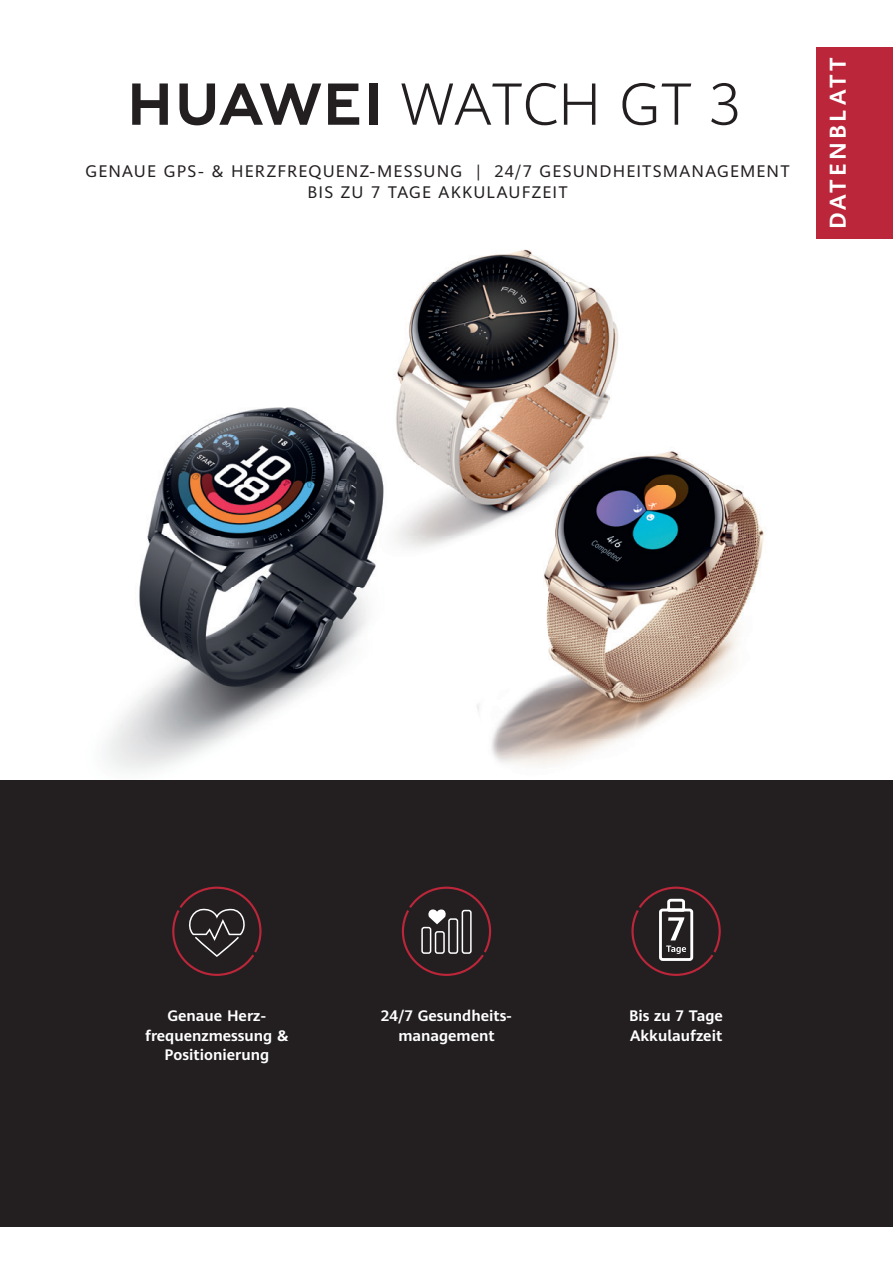
<style>
.page{position:relative;width:893px;height:1263px;background:#fff}
.page>*{position:absolute;margin:0;border:0;box-sizing:border-box;transform-origin:0 0}
.t1{font:700 22.5px "Huawei Sans";letter-spacing:.145em;color:#fff}
.t2{font:16.5px/21px "Huawei Sans";letter-spacing:.07em;color:#231f20;text-align:center}
.t3{font:700 15px/19.5px "Huawei Sans";color:#fff;text-align:center}
</style>
<div class="page">
<img style="left:106px;top:232px;width:711px;height:539px">
<div style="left:0;top:780px;width:893px;height:447px;background:#231f20"></div>
<svg style="left:172px;top:887px;width:89px;height:89px"></svg>
<svg style="left:631px;top:887px;width:90px;height:89px"></svg>
<svg style="left:402px;top:887px;width:89px;height:89px"></svg>
<div style="left:462px;top:910px;width:10px;height:44px;border:2px solid #fff;border-radius:2px"></div>
<div style="left:448px;top:918px;width:10px;height:36px;border:2px solid #fff;border-radius:2px"></div>
<div style="left:435px;top:931px;width:10px;height:23px;border:2px solid #fff;border-radius:2px"></div>
<div style="left:421px;top:927px;width:10px;height:27px;border:2px solid #fff;border-radius:2px"></div>
<svg style="left:132px;top:83px;width:36px;height:42px"></svg>
<svg style="left:328px;top:84px;width:31px;height:41px"></svg>
<div style="left:369px;top:83px;width:8px;height:42px;background:#231f20"></div>
<svg style="left:179px;top:83px;width:142px;height:42px"></svg>
<svg style="left:401px;top:83px;width:156px;height:42px"></svg>
<svg style="left:564px;top:84px;width:31px;height:41px"></svg>
<svg style="left:622px;top:83px;width:34px;height:42px"></svg>
<svg style="left:662px;top:84px;width:29px;height:41px"></svg>
<svg style="left:711px;top:83px;width:26px;height:42px"></svg>
<div style="left:817px;top:47px;width:76px;height:192px;background:#bc263a"></div>
<p class="t2" style="left:85px;top:162px;width:706px">GENAUE GPS- &amp; HERZFREQUENZ-MESSUNG | 24/7 GESUNDHEITSMANAGEMENT<br>BIS ZU 7 TAGE AKKULAUFZEIT</p>
<h1 class="t1" style="left:825px;top:229px;width:174px;rotate:-90deg">DATENBLATT</h1>
<p class="t3" style="left:145px;top:1006px;width:145px">Genaue Herz&shy;frequenzmessung &amp;<br>Positionierung</p>
<p class="t3" style="left:381px;top:1006px;width:133px">24/7 Gesundheits&shy;management</p>
<p class="t3" style="left:629px;top:1006px;width:95px;text-align:left">Bis zu 7 Tage<br>Akkulaufzeit</p>
</div>
